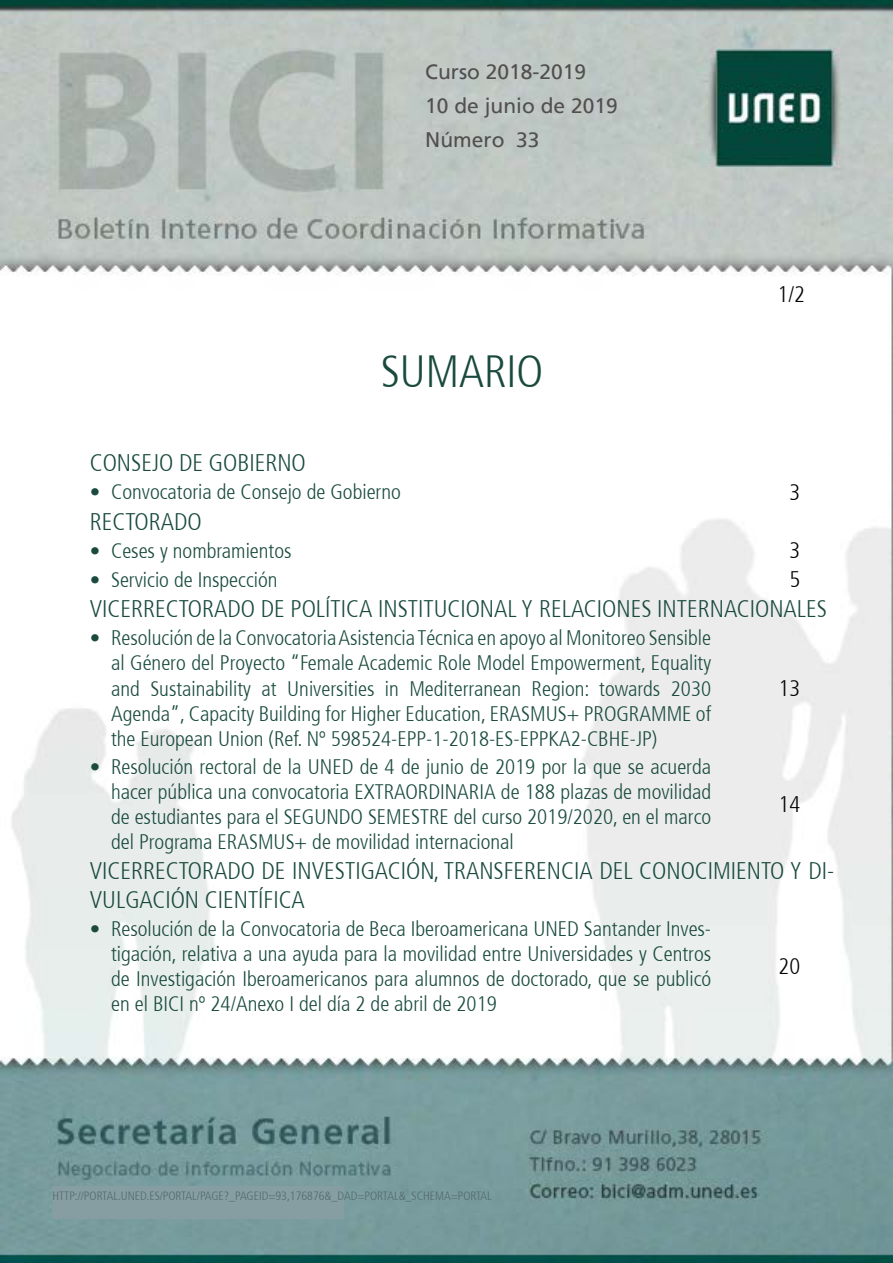
<style>
.page{position:relative;width:893px;height:1263px;background:#fff}
.page>*{position:absolute;margin:0;border:0;box-sizing:border-box;transform-origin:0 0}
.Sumario{font:300 condensed 45px "Frutiger 47";color:#194a3d}
.Organo_de_Gobierno{font:300 condensed 24px/28.8px "Frutiger 47";color:#194a3d}
.numeropaginasumario{font:300 condensed 22.5px "Frutiger 47";color:#000}
.t1{font:300 condensed 21px/25.2px "Frutiger 47";color:#194a3d;text-align:justify}
.t2{font:21px/33.8px "Frutiger";color:#514f50}
.t3{font:300 condensed 12px "Frutiger 47";color:#51696b}
</style>
<div class="page">
<img style="left:0;top:0;width:892px;height:1263px">
<div style="left:52px;top:1186px;width:292px;height:33px;background:#869ea2"></div>
<p class="t2" style="left:425px;top:55px;width:194px">Curso 2018-2019<br>10 de junio de 2019<br>Número 33</p>
<p class="Sumario" style="left:381px;top:346px;width:164px">SUMARIO</p>
<p class="numeropaginasumario" style="left:777px;top:281px;width:29px">1/2</p>
<p class="Organo_de_Gobierno" style="left:90px;top:448px;width:218px">CONSEJO DE GOBIERNO</p>
<p class="t1" style="left:90px;top:479px;width:313px">• Convocatoria de Consejo de Gobierno</p>
<p class="numeropaginasumario" style="left:789px;top:479px;width:12px">3</p>
<p class="Organo_de_Gobierno" style="left:90px;top:507px;width:113px">RECTORADO</p>
<p class="t1" style="left:90px;top:538px;width:203px">• Ceses y nombramientos</p>
<p class="numeropaginasumario" style="left:789px;top:538px;width:12px">3</p>
<p class="t1" style="left:90px;top:567px;width:189px">• Servicio de Inspección</p>
<p class="numeropaginasumario" style="left:789px;top:567px;width:12px">5</p>
<p class="Organo_de_Gobierno" style="left:90px;top:595px;width:739px">VICERRECTORADO DE POLÍTICA INSTITUCIONAL Y RELACIONES INTERNACIONALES</p>
<p class="t1" style="left:111px;top:625px;width:602px;text-indent:-21px">• Resolución de la Convocatoria Asistencia Técnica en apoyo al Monitoreo Sensible al Género del Proyecto “Female Academic Role Model Empowerment, Equality and Sustainability at Universities in Mediterranean Region: towards 2030<br>Agenda”, Capacity Building for Higher Education, ERASMUS+ PROGRAMME of the European Union (Ref. Nº 598524-EPP-1-2018-ES-EPPKA2-CBHE-JP)</p>
<p class="numeropaginasumario" style="left:779px;top:675px;width:23px">13</p>
<p class="t1" style="left:111px;top:754px;width:602px;text-indent:-21px">• Resolución rectoral de la UNED de 4 de junio de 2019 por la que se acuerda hacer pública una convocatoria EXTRAORDINARIA de 188 plazas de movilidad de estudiantes para el SEGUNDO SEMESTRE del curso 2019/2020, en el marco del Programa ERASMUS+ de movilidad internacional</p>
<p class="numeropaginasumario" style="left:779px;top:791px;width:23px">14</p>
<p class="Organo_de_Gobierno" style="left:90px;top:857px;width:746px">VICERRECTORADO DE INVESTIGACIÓN, TRANSFERENCIA DEL CONOCIMIENTO Y DI-<br>VULGACIÓN CIENTÍFICA</p>
<p class="t1" style="left:111px;top:916px;width:602px;text-indent:-21px">• Resolución de la Convocatoria de Beca Iberoamericana UNED Santander Inves&shy;tigación, relativa a una ayuda para la movilidad entre Universidades y Centros de Investigación Iberoamericanos para alumnos de doctorado, que se publicó en el BICI nº 24/Anexo I del día 2 de abril de 2019</p>
<p class="numeropaginasumario" style="left:779px;top:954px;width:23px">20</p>
<p class="t3" style="left:52px;top:1189px;width:441px">HTTP://PORTAL.UNED.ES/PORTAL/PAGE?_PAGEID=93,176876&amp;_DAD=PORTAL&amp;_SCHEMA=PORTAL</p>
</div>
